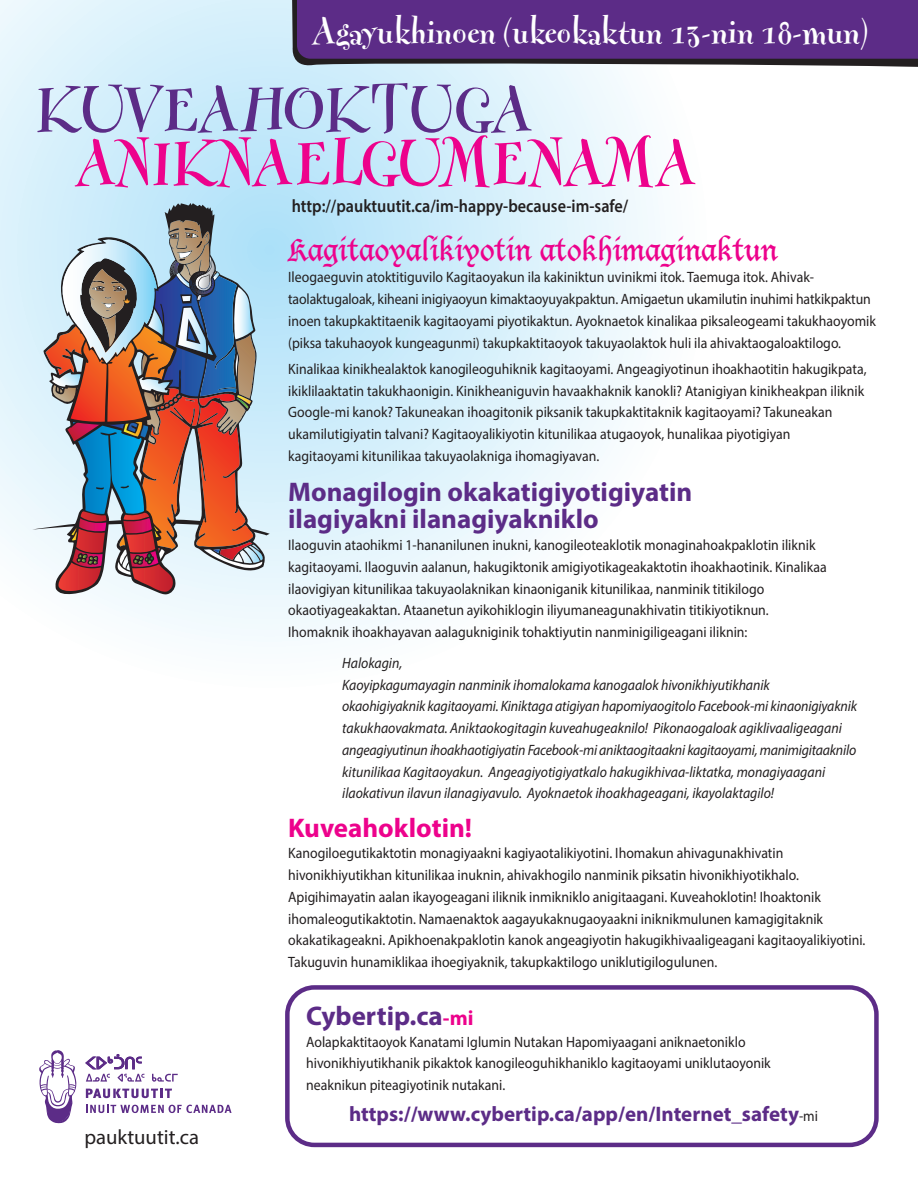
<style>
.page{position:relative;width:918px;height:1188px;background:#fff}
.page>*{position:absolute;margin:0;border:0;box-sizing:border-box;transform-origin:0 0}
.t1{font:700 61.5px "Fontesque";color:#ed028c}
.t2{font:700 61.5px "Fontesque";color:#5c2c87}
.t3{font:700 36px "Fontesque";color:#fff}
.t4{font:30px "Lucida Blackletter";color:#ed028c}
.t5{font:700 27px/27px "Myriad Pro";color:#5c2c87}
.t6{font:700 27px "Myriad Pro";color:#ed028c}
.t7{font:700 21px "Myriad Pro";color:#5c2c87}
.t8{font:20.7px "Myriad Pro";color:#231f20}
.t9{font:600 18px "Myriad Pro";color:#231f20;scale:.9 1}
.t10{font:15px/21.8px "Myriad Pro";color:#231f20;scale:.92 1}
.t11{font:italic 15px/21.8px "Myriad Pro";letter-spacing:-.005em;color:#231f20;scale:.92 1}
.s1{font-size:21px;color:#ed028c}
.s2{font-weight:400;font-size:15px;color:#231f20}
</style>
<div class="page">
<svg style="left:0;top:0;width:661px;height:642px"></svg>
<svg style="left:290px;top:0;width:628px;height:68px;background:#5e3684"></svg>
<svg style="left:39px;top:1050px;width:38px;height:74px"></svg>
<svg style="left:85px;top:1054px;width:59px;height:28px"></svg>
<svg style="left:152px;top:1074px;width:26px;height:8px"></svg>
<svg style="left:86px;top:1089px;width:86px;height:9px"></svg>
<svg style="left:86px;top:1105px;width:146px;height:8px"></svg>
<div style="left:285px;top:985px;width:594px;height:162px;border:4px solid #5c2c87;border-radius:27px"></div>
<svg style="left:32px;top:203px;width:238px;height:392px;background:#a89ca1"></svg>
<h2 class="t3" style="left:313px;top:9px;width:556px">Agayukhinoen (ukeokaktun 13-nin 18-mun)</h2>
<h1 class="t2" style="left:36px;top:73px;width:499px">KUVEAHOKTUGA</h1>
<h1 class="t1" style="left:78px;top:126px;width:621px">ANIKNAELGUMENAMA</h1>
<p class="t9" style="left:292px;top:199px;width:376px">http://pauktuutit.ca/im-happy-because-im-safe/</p>
<h3 class="t8" style="left:84px;top:1129px;width:116px">pauktuutit.ca</h3>
<h3 class="t4" style="left:288px;top:232px;width:491px">Kagitaoyalikiyotin atokhimaginaktun</h3>
<p class="t10" style="left:288px;top:268px;width:640px">Ileogaeguvin atoktitiguvilo Kagitaoyakun ila kakiniktun uvinikmi itok. Taemuga itok. Ahivak&shy;taolaktugaloak, kiheani inigiyaoyun kimaktaoyuyakpaktun. Amigaetun ukamilutin inuhimi hatkikpaktun inoen takupkaktitaenik kagitaoyami piyotikaktun. Ayoknaetok kinalikaa piksaleogeami takukhaoyomik (piksa takuhaoyok kungeagunmi) takupkaktitaoyok takuyaolaktok huli ila ahivaktaogaloaktilogo.</p>
<p class="t10" style="left:288px;top:359px;width:630px">Kinalikaa kinikhealaktok kanogileoguhiknik kagitaoyami. Angeagiyotinun ihoakhaotitin hakugikpata, ikiklilaaktatin takukhaonigin. Kinikheaniguvin havaakhaknik kanokli? Atanigiyan kinikheakpan iliknik Google-mi kanok? Takuneakan ihoagitonik piksanik takupkaktitaknik kagitaoyami? Takuneakan ukamilutigiyatin talvani? Kagitaoyalikiyotin kitunilikaa atugaoyok, hunalikaa piyotigiyan<br>kagitaoyami kitunilikaa takuyaolakniga ihomagiyavan.</p>
<h3 class="t5" style="left:288px;top:481px;width:406px">Monagilogin okakatigiyotigiyatin ilagiyakni ilanagiyakniklo</h3>
<p class="t10" style="left:288px;top:535px;width:587px">Ilaoguvin ataohikmi 1-hananilunen inukni, kanogileoteaklotik monaginahoakpaklotin iliknik kagitaoyami. Ilaoguvin aalanun, hakugiktonik amigiyotikageakaktotin ihoakhaotinik. Kinalikaa ilaovigiyan kitunilikaa takuyaolaknikan kinaoniganik kitunilikaa, nanminik titikilogo okaotiyageakaktan. Ataanetun ayikohiklogin iliyumaneagunakhivatin titikiyotiknun.<br>Ihomaknik ihoakhayavan aalagukniginik tohaktiyutin nanminigiligeagani iliknin:</p>
<p class="t11" style="left:342px;top:653px;width:561px">Halokagin,<br>Kaoyipkagumayagin nanminik ihomalokama kanogaalok hivonikhiyutikhanik<br>okaohigiyaknik kagitaoyami. Kiniktaga atigiyan hapomiyaogitolo Facebook-mi kinaonigiyaknik takukhaovakmata. Aniktaokogitagin kuveahugeaknilo! Pikonaogaloak agiklivaaligeagani angeagiyutinun ihoakhaotigiyatin Facebook-mi aniktaogitaakni kagitaoyami, manimigitaaknilo kitunilikaa Kagitaoyakun. Angeagiyotigiyatkalo hakugikhivaa-liktatka, monagiyaagani ilaokativun ilavun ilanagiyavulo. Ayoknaetok ihoakhageagani, ikayolaktagilo!</p>
<h3 class="t6" style="left:288px;top:817px;width:185px">Kuveahoklotin!</h3>
<p class="t10" style="left:288px;top:844px;width:629px">Kanogiloegutikaktotin monagiyaakni kagiyaotalikiyotini. Ihomakun ahivagunakhivatin hivonikhiyutikhan kitunilikaa inuknin, ahivakhogilo nanminik piksatin hivonikhiyotikhalo.<br>Apigihimayatin aalan ikayogeagani iliknik inmikniklo anigitaagani. Kuveahoklotin! Ihoaktonik ihomaleogutikaktotin. Namaenaktok aagayukaknugaoyaakni iniknikmulunen kamagigitaknik okakatikageakni. Apikhoenakpaklotin kanok angeagiyotin hakugikhivaaligeagani kagitaoyalikiyotini.<br>Takuguvin hunamiklikaa ihoegiyaknik, takupkaktilogo uniklutigilogulunen.</p>
<h3 class="t5" style="left:306px;top:1004px;width:169px">Cybertip.ca<span class="s1">-mi</span></h3>
<p class="t10" style="left:306px;top:1032px;width:506px">Aolapkaktitaoyok Kanatami Iglumin Nutakan Hapomiyaagani aniknaetoniklo hivonikhiyutikhanik pikaktok kanogileoguhikhaniklo kagitaoyami uniklutaoyonik neaknikun piteagiyotinik nutakani.</p>
<h3 class="t7" style="left:349px;top:1106px;width:470px">https://www.cybertip.ca/app/en/Internet_safety<span class="s2">-mi</span></h3>
</div>
